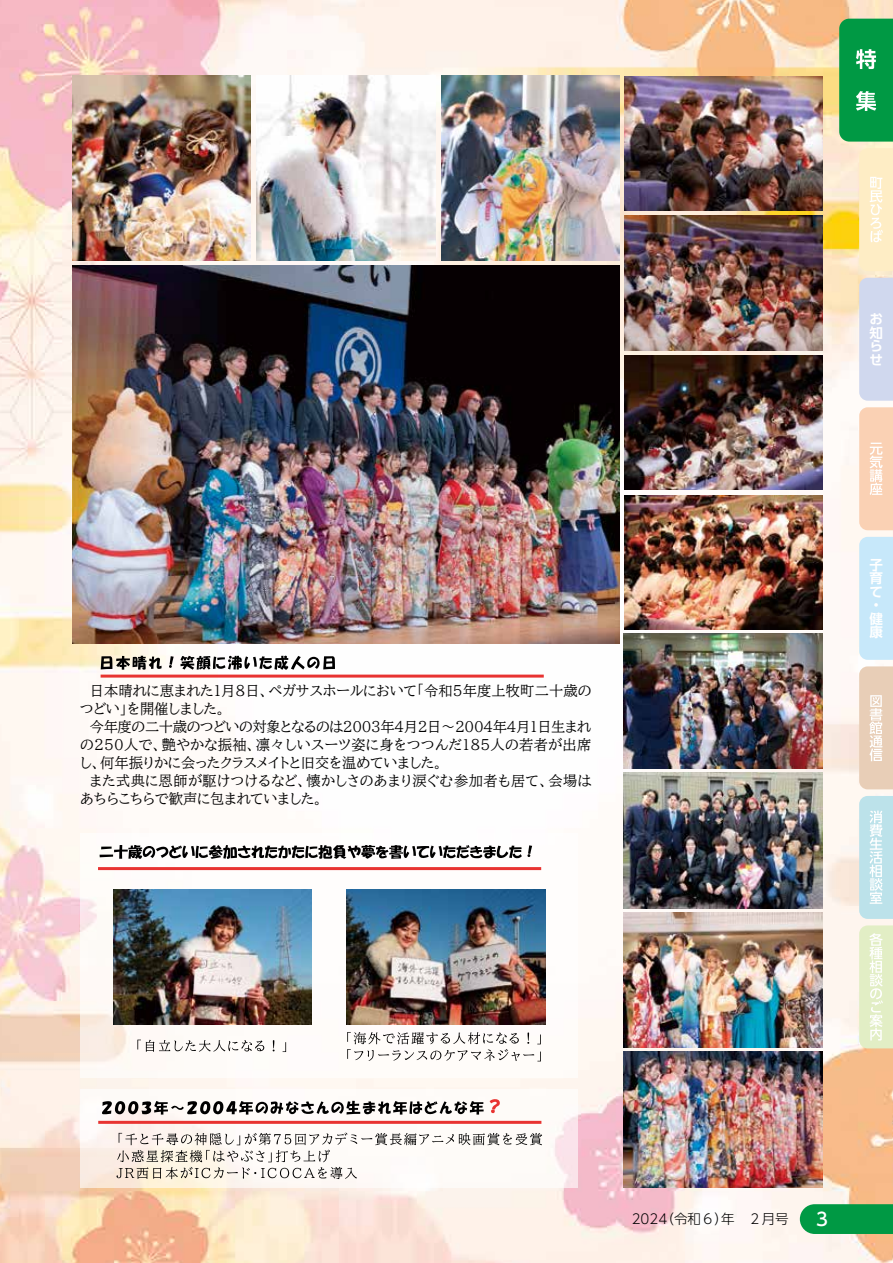
<style>
.page{position:relative;width:893px;height:1263px;background:#fff}
.page>*{position:absolute;margin:0;border:0;box-sizing:border-box;transform-origin:0 0}
.t1{font:500 18px "UD Shin Go Pr 6 N";color:#fff}
.t2{font:14.25px/18px "BIZ UDP Mincho Medium";letter-spacing:.01em;color:#000}
.t3{font:14.25px/18px "BIZ UDP Mincho Medium";letter-spacing:.03em;color:#000}
.t4{font:300 13.5px "UD Shin Go Pr 6 N";color:#000}
.t5{font:700 13.5px/13.5px "UD Shin Go Pr 6 N De";color:#fff;text-align:justify}
</style>
<div class="page">
<img style="left:0;top:0;width:893px;height:1263px">
<img style="left:623px;top:634px;width:199px;height:135px">
<img style="left:441px;top:76px;width:178px;height:185px">
<img style="left:73px;top:265px;width:546px;height:378px">
<img style="left:73px;top:76px;width:178px;height:185px">
<img style="left:257px;top:76px;width:178px;height:185px">
<img style="left:624px;top:355px;width:198px;height:135px">
<img style="left:624px;top:495px;width:198px;height:135px">
<img style="left:623px;top:913px;width:199px;height:135px">
<img style="left:623px;top:773px;width:199px;height:135px">
<img style="left:624px;top:216px;width:198px;height:134px">
<img style="left:624px;top:76px;width:198px;height:135px">
<img style="left:623px;top:1052px;width:199px;height:135px">
<svg style="left:80px;top:1089px;width:497px;height:99px"></svg>
<svg style="left:102px;top:1101px;width:382px;height:13px"></svg>
<svg style="left:490px;top:1099px;width:10px;height:14px"></svg>
<svg style="left:117px;top:1132px;width:425px;height:47px"></svg>
<hr style="left:98px;top:1121px;width:443px;height:3px;background:#e83331">
<div style="left:80px;top:833px;width:497px;height:245px;background:#fff"></div>
<svg style="left:100px;top:845px;width:432px;height:14px"></svg>
<svg style="left:137px;top:1040px;width:149px;height:12px"></svg>
<svg style="left:347px;top:1032px;width:194px;height:29px"></svg>
<hr style="left:98px;top:867px;width:443px;height:3px;background:#e83331">
<img style="left:113px;top:889px;width:199px;height:135px">
<img style="left:347px;top:889px;width:198px;height:135px">
<hr style="left:101px;top:675px;width:443px;height:3px;background:#e83331">
<svg style="left:101px;top:656px;width:234px;height:14px"></svg>
<svg style="left:800px;top:1204px;width:93px;height:30px;background:#0a9c4a"></svg>
<svg style="left:839px;top:19px;width:54px;height:123px;background:#15a052"></svg>
<svg style="left:859px;top:148px;width:34px;height:123px;background:#fdeec9"></svg>
<svg style="left:859px;top:407px;width:34px;height:123px;background:#fad5ba"></svg>
<div style="left:859px;top:278px;width:34px;height:123px;background:#d0d8ee"></div>
<svg style="left:859px;top:666px;width:34px;height:123px;background:#ead3bf"></svg>
<svg style="left:859px;top:796px;width:34px;height:123px;background:#c5e5ec"></svg>
<svg style="left:859px;top:925px;width:34px;height:123px;background:#e6f0cd"></svg>
<div style="left:859px;top:537px;width:34px;height:123px;background:#c7e8fa"></div>
<p class="t2" style="left:80px;top:681px;width:513px">　日本晴れに恵まれた１月８日、ペガサスホールにおいて「令和５年度上牧町二十歳のつどい」を開催しました。</p>
<p class="t2" style="left:80px;top:717px;width:513px;text-align:justify;text-indent:10px">今年度の二十歳のつどいの対象となるのは２００３年４月2日～２００４年4月1日生まれの２５０人で、艶やかな振袖、凛々しいスーツ姿に身をつつんだ185人の若者が出席し、何年振りかに会ったクラスメイトと旧交を温めていました。</p>
<p class="t3" style="left:80px;top:771px;width:513px;text-indent:10px">また式典に恩師が駆けつけるなど、懐かしさのあまり涙ぐむ参加者も居て、会場はあちらこちらで歓声に包まれていました。</p>
<p class="t5" style="left:869px;top:312px;width:14px">お知らせ</p>
<p class="t5" style="left:869px;top:557px;width:15px;text-align:left">子育て・健康</p>
<p class="t4" style="left:632px;top:1208px;width:159px">2024（令和６）年　２月号</p>
<p class="t1" style="left:816px;top:1204px;width:13px">3</p>
</div>
